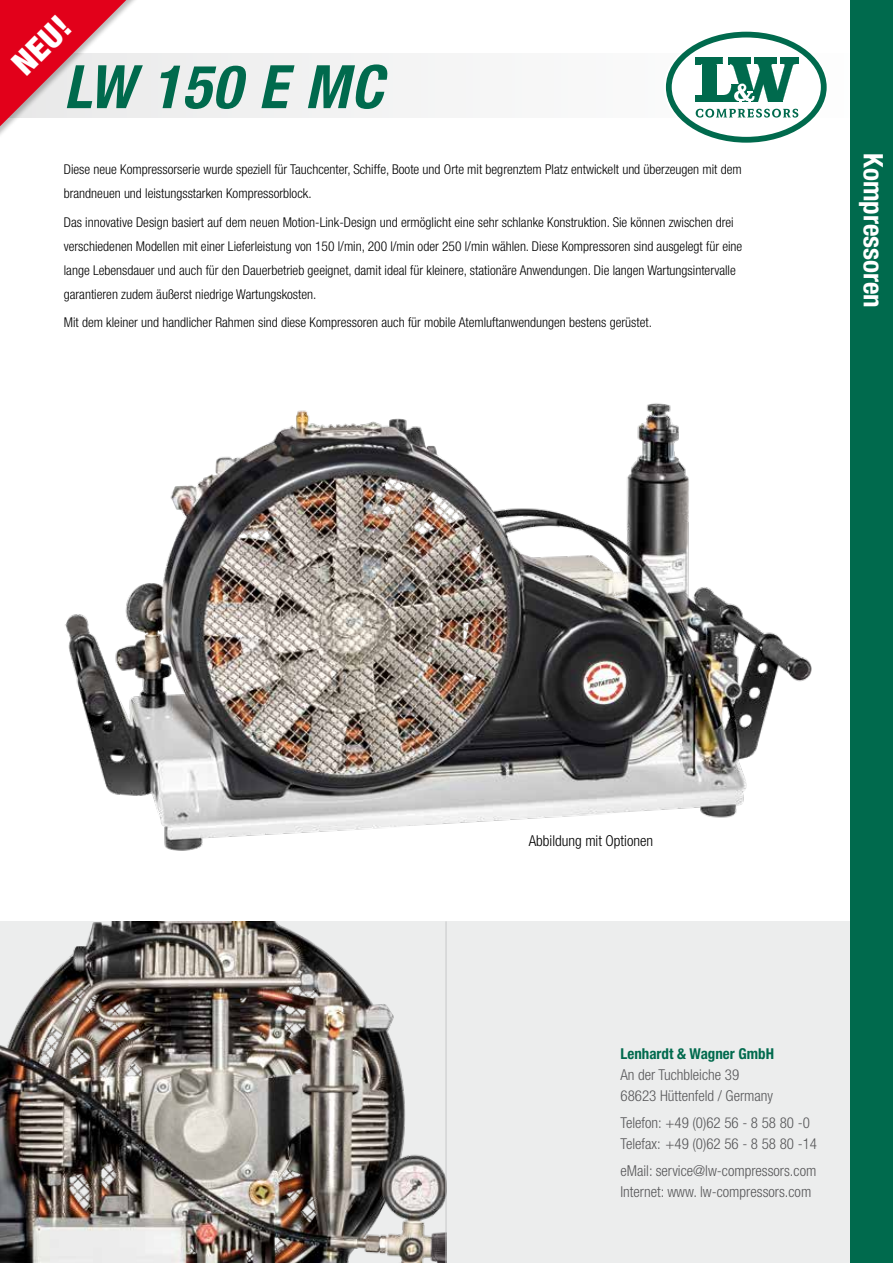
<style>
.page{position:relative;width:893px;height:1263px;background:#fff}
.page>*{position:absolute;margin:0;border:0;box-sizing:border-box;transform-origin:0 0}
.t1{font:italic 700 condensed 60px "Helvetica Neue";letter-spacing:.025em;color:#006a4d}
.t2{font:900 condensed 33px "Helvetica Neue";color:#fff}
.t3{font:700 condensed 27px "Helvetica Neue";color:#fff}
.t4{font:300 condensed 15px/21px "Helvetica Neue";color:#58585a}
.t5{font:300 condensed 15px "Helvetica Neue";color:#000}
.t6{font:700 condensed 15px "Helvetica Neue";color:#006a4d}
.t7{font:300 condensed 13.5px/24px "Helvetica Neue";color:#000}
</style>
<div class="page">
<div style="left:0;top:54px;width:893px;height:64px;background:#f4f4f5"></div>
<svg style="left:664px;top:30px;width:164px;height:114px"></svg>
<svg style="left:669px;top:35px;width:155px;height:105px;fill:#fff"></svg>
<div style="left:666px;top:32px;width:161px;height:111px;border:6px solid #006a4d;border-radius:50%"></div>
<svg style="left:695px;top:58px;width:104px;height:45px"></svg>
<svg style="left:696px;top:109px;width:102px;height:9px"></svg>
<img style="left:65px;top:403px;width:747px;height:448px">
<div style="left:0;top:921px;width:893px;height:342px;background:#eceded"></div>
<img style="left:0;top:921px;width:446px;height:342px">
<div style="left:0;top:0;width:152px;height:227px;background:#000;opacity:.27"></div>
<svg style="left:0;top:0;width:146px;height:221px"></svg>
<div style="left:850px;top:0;width:43px;height:1263px;background:#006a4d"></div>
<hr style="left:446px;top:921px;width:1px;height:342px;background:#c6c7c8">
<h2 class="t2" style="left:3px;top:55px;width:69px;rotate:-45deg">NEU!</h2>
<h1 class="t1" style="left:64px;top:50px;width:321px">LW 150 E MC</h1>
<p class="t7" style="left:64px;top:158px;width:679px">Diese neue Kompressorserie wurde speziell für Tauchcenter, Schiffe, Boote und Orte mit begrenztem Platz entwickelt und überzeugen mit dem brandneuen und leistungsstarken Kompressorblock.</p>
<p class="t7" style="left:64px;top:210px;width:680px">Das innovative Design basiert auf dem neuen Motion-Link-Design und ermöglicht eine sehr schlanke Konstruktion. Sie können zwischen drei verschiedenen Modellen mit einer Lieferleistung von 150 l/min, 200 l/min oder 250 l/min wählen. Diese Kompressoren sind ausgelegt für eine lange Lebensdauer und auch für den Dauerbetrieb geeignet, damit ideal für kleinere, stationäre Anwendungen. Die langen Wartungsintervalle garantieren zudem äußerst niedrige Wartungskosten.</p>
<p class="t7" style="left:64px;top:310px;width:590px">Mit dem kleiner und handlicher Rahmen sind diese Kompressoren auch für mobile Atemluftanwendungen bestens gerüstet.</p>
<h3 class="t3" style="left:890px;top:153px;width:156px;rotate:90deg">Kompressoren</h3>
<p class="t5" style="left:529px;top:832px;width:126px">Abbildung mit Optionen</p>
<p class="t6" style="left:620px;top:1044px;width:155px">Lenhardt &amp; Wagner GmbH</p>
<p class="t4" style="left:620px;top:1064px;width:154px">An der Tuchbleiche 39<br>68623 Hüttenfeld / Germany</p>
<p class="t4" style="left:620px;top:1112px;width:198px">Telefon: +49 (0)62 56 - 8 58 80 -0<br>Telefax: +49 (0)62 56 - 8 58 80 -14</p>
<p class="t4" style="left:620px;top:1160px;width:197px">eMail: service@lw-compressors.com<br>Internet: www. lw-compressors.com</p>
</div>
